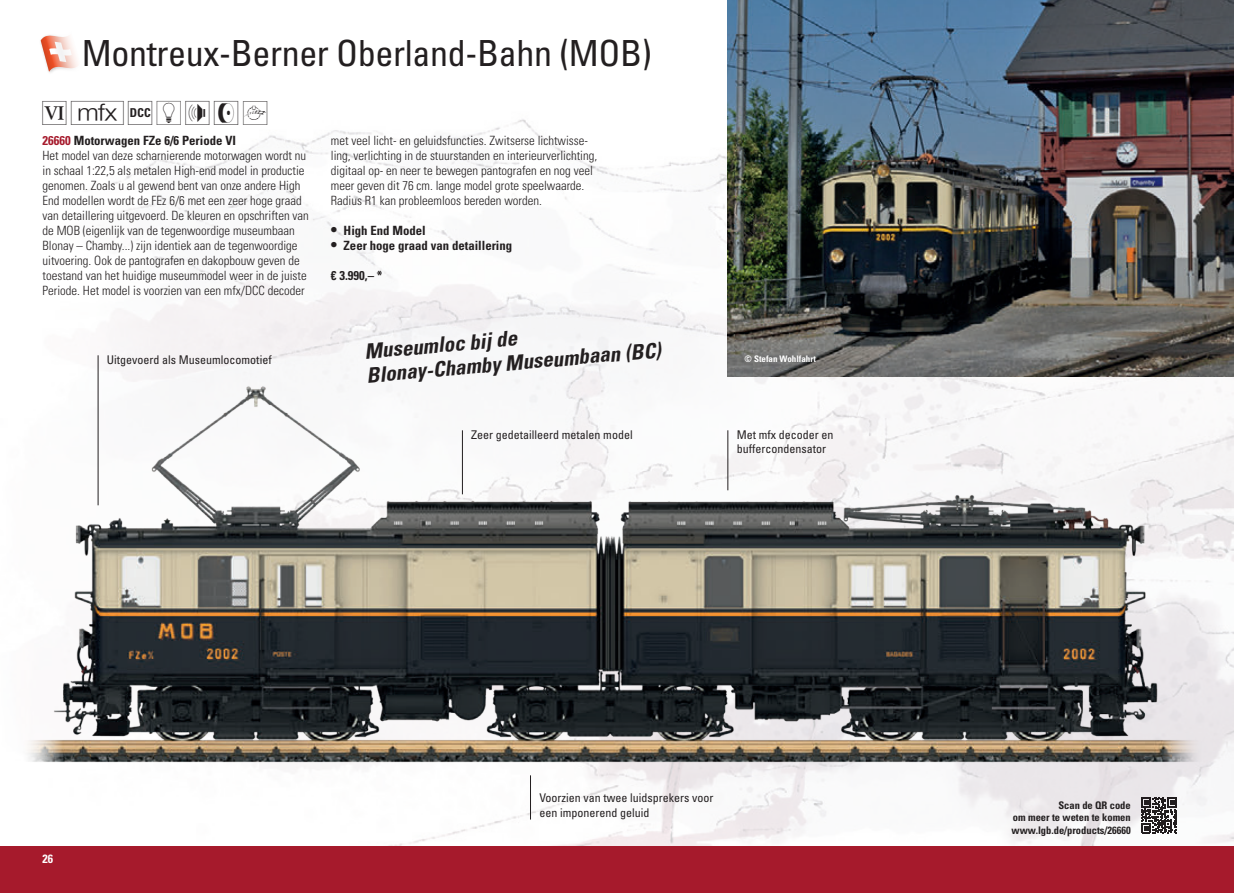
<style>
.page{position:relative;width:1234px;height:893px;background:#fff}
.page>*{position:absolute;margin:0;border:0;box-sizing:border-box;transform-origin:0 0}
.t1{font:condensed 36px "Univers LT Std";letter-spacing:-.01em;color:#231f20}
.t2{font:30px "LGB Piktos";color:#231f20}
.t3{font:italic 700 condensed 21px/24px "Univers LT Std";color:#231f20}
.t4{font:300 condensed 12.75px/15px "Univers LT Std";color:#231f20}
.t5{font:700 condensed 12.75px "Univers LT Std";color:#231f20}
.t6{font:condensed 12px/14.4px "Univers LT Std";color:#231f20}
.t7{font:700 condensed 12px "Univers LT Std";color:#fff}
.t8{font:700 condensed 10.5px/12.6px "Univers LT Std";color:#231f20;text-align:justify}
.t9{font:700 condensed 9px "Univers LT Std";color:#fff}
.s1{color:#a61a2c}
.s2{font-size:15px}
</style>
<div class="page">
<img style="left:76px;top:119px;width:1157px;height:727px">
<div style="left:0;top:846px;width:1233px;height:47px;background:#a61a2c"></div>
<svg style="left:41px;top:35px;width:37px;height:38px"></svg>
<img style="left:28px;top:380px;width:1176px;height:382px">
<img style="left:727px;top:0;width:506px;height:376px">
<hr style="left:98px;top:355px;width:1px;height:150px;background:#231f20">
<hr style="left:462px;top:430px;width:1px;height:64px;background:#231f20">
<hr style="left:727px;top:430px;width:1px;height:60px;background:#231f20">
<hr style="left:530px;top:775px;width:1px;height:44px;background:#231f20">
<svg style="left:1140px;top:797px;width:36px;height:36px"></svg>
<h1 class="t1" style="left:82px;top:31px;width:571px">Montreux-Berner Oberland-Bahn (MOB)</h1>
<h2 class="t2" style="left:43px;top:97px;width:231px">6HKEFJ~</h2>
<p class="t5" style="left:43px;top:133px;width:195px"><span class="s1">26660</span> Motorwagen FZe 6/6 Periode VI</p>
<p class="t4" style="left:43px;top:148px;width:268px">Het model van deze scharnierende motorwagen wordt nu in schaal 1:22,5 als metalen High-end model in productie genomen. Zoals u al gewend bent van onze andere High End modellen wordt de FEz 6/6 met een zeer hoge graad van detaillering uitgevoerd. De kleuren en opschriften van de MOB (eigenlijk van de tegenwoordige museumbaan Blonay – Chamby...) zijn identiek aan de tegenwoordige uitvoering. Ook de pantografen en dakopbouw geven de toestand van het huidige museummodel weer in de juiste Periode. Het model is voorzien van een mfx/DCC decoder</p>
<p class="t6" style="left:107px;top:352px;width:166px">Uitgevoerd als Museumlocomotief</p>
<p class="t4" style="left:331px;top:133px;width:268px">met veel licht- en geluidsfuncties. Zwitserse lichtwisse&shy;ling, verlichting in de stuurstanden en interieurverlichting, digitaal op- en neer te bewegen pantografen en nog veel meer geven dit 76 cm. lange model grote speelwaarde.<br>Radius R1 kan probleemloos bereden worden.</p>
<p class="t5" style="left:331px;top:223px;width:96px"><span class="s2">•</span> High End Model</p>
<p class="t5" style="left:331px;top:238px;width:183px"><span class="s2">•</span> Zeer hoge graad van detaillering</p>
<p class="t5" style="left:331px;top:268px;width:53px">€ 3.990,– *</p>
<h3 class="t3" style="left:363px;top:340px;width:297px;rotate:-5deg">Museumloc bij de<br>Blonay-Chamby Museumbaan (BC)</h3>
<p class="t9" style="left:744px;top:353px;width:73px">© Stefan Wohlfahrt</p>
<p class="t6" style="left:471px;top:427px;width:163px">Zeer gedetailleerd metalen model</p>
<p class="t6" style="left:736px;top:427px;width:98px">Met mfx decoder en buffercondensator</p>
<p class="t7" style="left:43px;top:852px;width:12px">26</p>
<p class="t6" style="left:539px;top:791px;width:176px">Voorzien van twee luidsprekers voor een imponerend geluid</p>
<p class="t8" style="left:1011px;top:799px;width:121px;text-indent:47px">Scan de QR code om meer te weten te komen www.lgb.de/products/26660</p>
</div>
